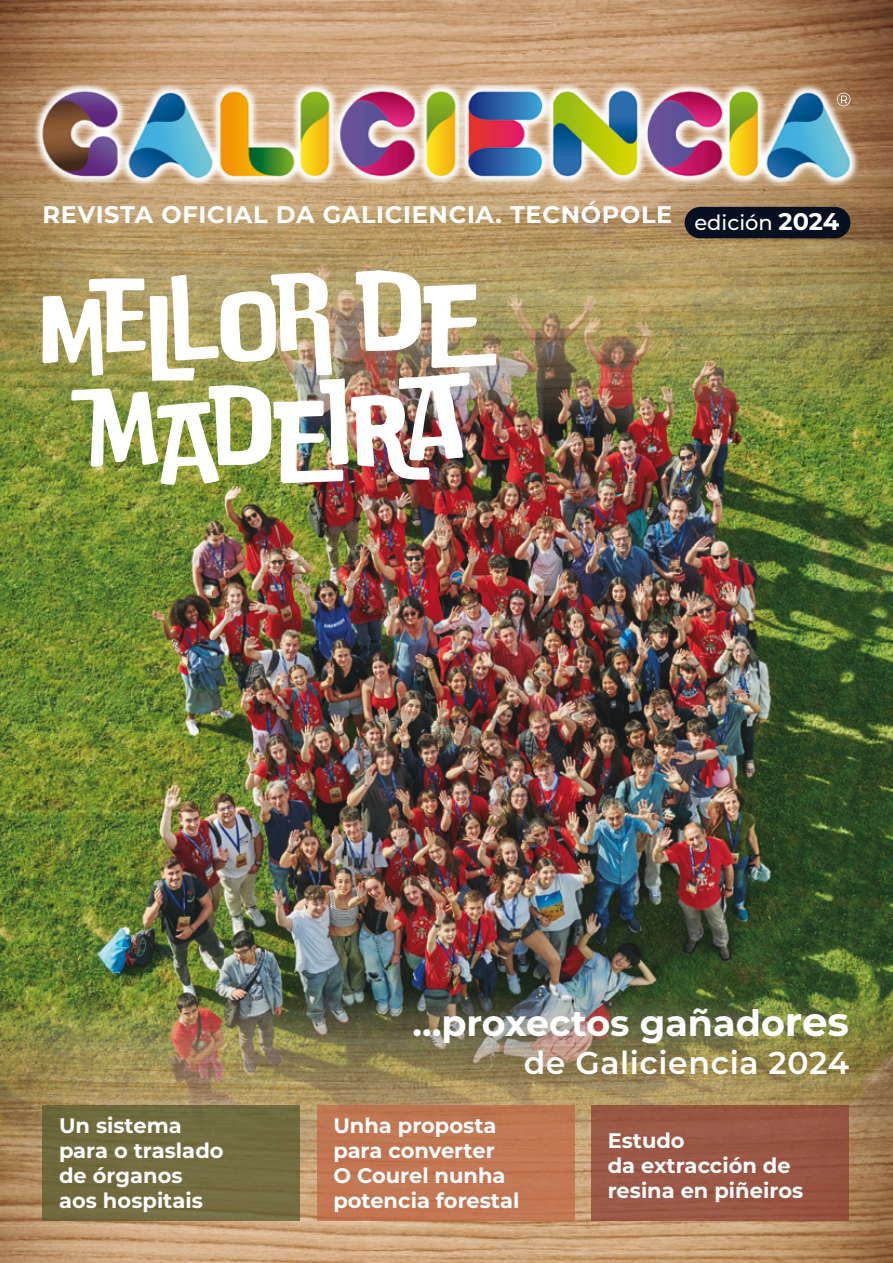
<style>
.page{position:relative;width:893px;height:1263px;background:#fff}
.page>*{position:absolute;margin:0;border:0;box-sizing:border-box;transform-origin:0 0}
.t1{font:700 36.45px "Montserrat";color:#fff}
.t2{font:600 31.5px "Montserrat";letter-spacing:.02em;color:#fff}
.t3{font:700 24px "Montserrat";letter-spacing:.03em;color:#fff}
.t4{font:700 21px/25.2px "Montserrat";color:#fff}
.s1{font-size:40.5px}
</style>
<div class="page">
<img style="left:0;top:425px;width:893px;height:568px">
<img style="left:0;top:993px;width:893px;height:270px">
<img style="left:0;top:0;width:893px;height:425px">
<div style="left:43px;top:1105px;width:257px;height:115px;background:#726c40"></div>
<div style="left:317px;top:1105px;width:258px;height:115px;background:#c27753"></div>
<div style="left:591px;top:1105px;width:258px;height:115px;background:#9a5645"></div>
<img style="left:28px;top:70px;width:835px;height:130px">
<div style="left:685px;top:207px;width:165px;height:31px;background:#071020;border-radius:16px"></div>
<svg style="left:837px;top:93px;width:13px;height:13px"></svg>
<img style="left:42px;top:270px;width:455px;height:215px">
<p class="t3" style="left:43px;top:197px;width:798px">REVISTA OFICIAL DA GALICIENCIA. TECNÓPOLE <sub>edición</sub> 2024</p>
<h1 class="t1" style="left:412px;top:997px;width:438px">…proxectos gañado<span class="s1">res</span></h1>
<h2 class="t2" style="left:524px;top:1041px;width:327px">de Galiciencia 2024</h2>
<p class="t4" style="left:59px;top:1112px;width:166px">Un sistema para o traslado de órganos aos hospitais</p>
<p class="t4" style="left:333px;top:1112px;width:187px">Unha proposta para converter<br>O Courel nunha potencia forestal</p>
<p class="t4" style="left:608px;top:1126px;width:197px">Estudo<br>da extracción de resina en piñeiros</p>
</div>
